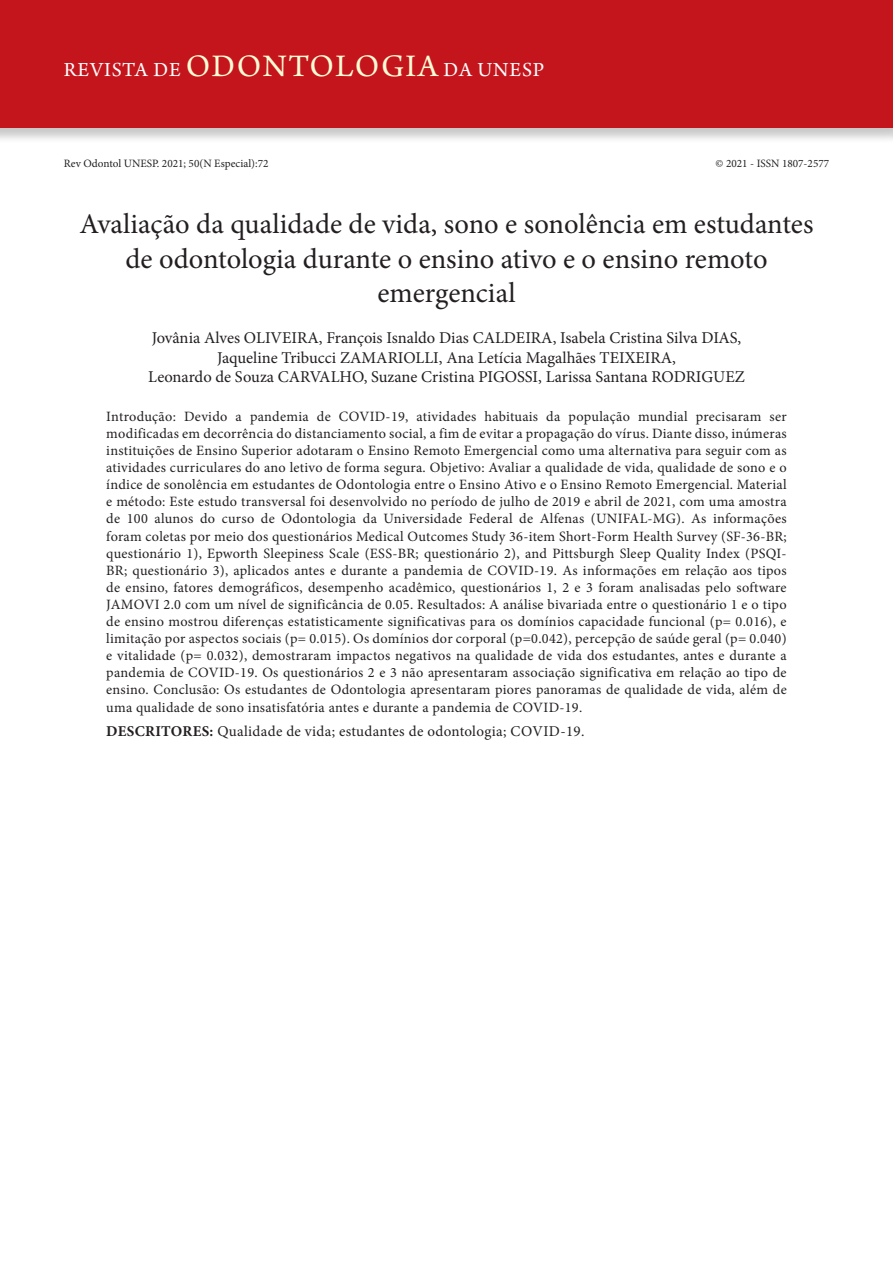
<style>
.page{position:relative;width:893px;height:1263px;background:#fff}
.page>*{position:absolute;margin:0;border:0;box-sizing:border-box;transform-origin:0 0}
.ArticleTitle{font:28.5px/34.2px "Minion Pro";color:#231f20;text-align:center}
.t1{font:21px "Arno Pro";letter-spacing:.04em;color:#fff}
.Authors{font:16.5px/19.8px "Minion Pro";color:#231f20;text-align:center}
.Keywords{font:15px "Minion Pro";letter-spacing:.02em;color:#231f20}
.Abstract{font:14.25px/17.1px "Minion Pro";letter-spacing:.02em;color:#231f20;text-align:justify}
.t2{font:11.25px "Minion Pro";color:#231f20}
.s1{font-size:33px;color:#fffcd5}
.s2{font-weight:700}
</style>
<div class="page">
<div style="left:0;top:0;width:893px;height:144px;background:#231f20;opacity:.25"></div>
<div style="left:0;top:0;width:893px;height:128px;background:#c4151c"></div>
<h2 class="t1" style="left:64px;top:58px;width:482px">REVISTA DE <span class="s1">ODONTOLOGIA</span> DA UNESP</h2>
<p class="t2" style="left:64px;top:156px;width:206px">Rev Odontol UNESP. 2021; 50(N Especial):72</p>
<p class="t2" style="left:715px;top:156px;width:115px">© 2021 - ISSN 1807-2577</p>
<p class="ArticleTitle" style="left:80px;top:207px;width:735px">Avaliação da qualidade de vida, sono e sonolência em estudantes de odontologia durante o ensino ativo e o ensino remoto emergencial</p>
<p class="Authors" style="left:148px;top:328px;width:598px">Jovânia Alves OLIVEIRA, François Isnaldo Dias CALDEIRA, Isabela Cristina Silva DIAS,<br>Jaqueline Tribucci ZAMARIOLLI, Ana Letícia Magalhães TEIXEIRA,<br>Leonardo de Souza CARVALHO, Suzane Cristina PIGOSSI, Larissa Santana RODRIGUEZ</p>
<p class="Abstract" style="left:106px;top:408px;width:682px">Introdução: Devido a pandemia de COVID-19, atividades habituais da população mundial precisaram ser modificadas em decorrência do distanciamento social, a fim de evitar a propagação do vírus. Diante disso, inúmeras instituições de Ensino Superior adotaram o Ensino Remoto Emergencial como uma alternativa para seguir com as atividades curriculares do ano letivo de forma segura. Objetivo: Avaliar a qualidade de vida, qualidade de sono e o índice de sonolência em estudantes de Odontologia entre o Ensino Ativo e o Ensino Remoto Emergencial. Material e método: Este estudo transversal foi desenvolvido no período de julho de 2019 e abril de 2021, com uma amostra de 100 alunos do curso de Odontologia da Universidade Federal de Alfenas (UNIFAL-MG). As informações foram coletas por meio dos questionários Medical Outcomes Study 36-item Short-Form Health Survey (SF-36-BR; questionário 1), Epworth Sleepiness Scale (ESS-BR; questionário 2), and Pittsburgh Sleep Quality Index (PSQI-BR; questionário 3), aplicados antes e durante a pandemia de COVID-19. As informações em relação aos tipos de ensino, fatores demográficos, desempenho acadêmico, questionários 1, 2 e 3 foram analisadas pelo software JAMOVI 2.0 com um nível de significância de 0.05. Resultados: A análise bivariada entre o questionário 1 e o tipo de ensino mostrou diferenças estatisticamente significativas para os domínios capacidade funcional (p= 0.016), e limitação por aspectos sociais (p= 0.015). Os domínios dor corporal (p=0.042), percepção de saúde geral (p= 0.040) e vitalidade (p= 0.032), demostraram impactos negativos na qualidade de vida dos estudantes, antes e durante a pandemia de COVID-19. Os questionários 2 e 3 não apresentaram associação significativa em relação ao tipo de ensino. Conclusão: Os estudantes de Odontologia apresentaram piores panoramas de qualidade de vida, além de uma qualidade de sono insatisfatória antes e durante a pandemia de COVID-19.</p>
<p class="Keywords" style="left:106px;top:721px;width:480px"><span class="s2">DESCRITORES:</span> Qualidade de vida; estudantes de odontologia; COVID-19.</p>
</div>
